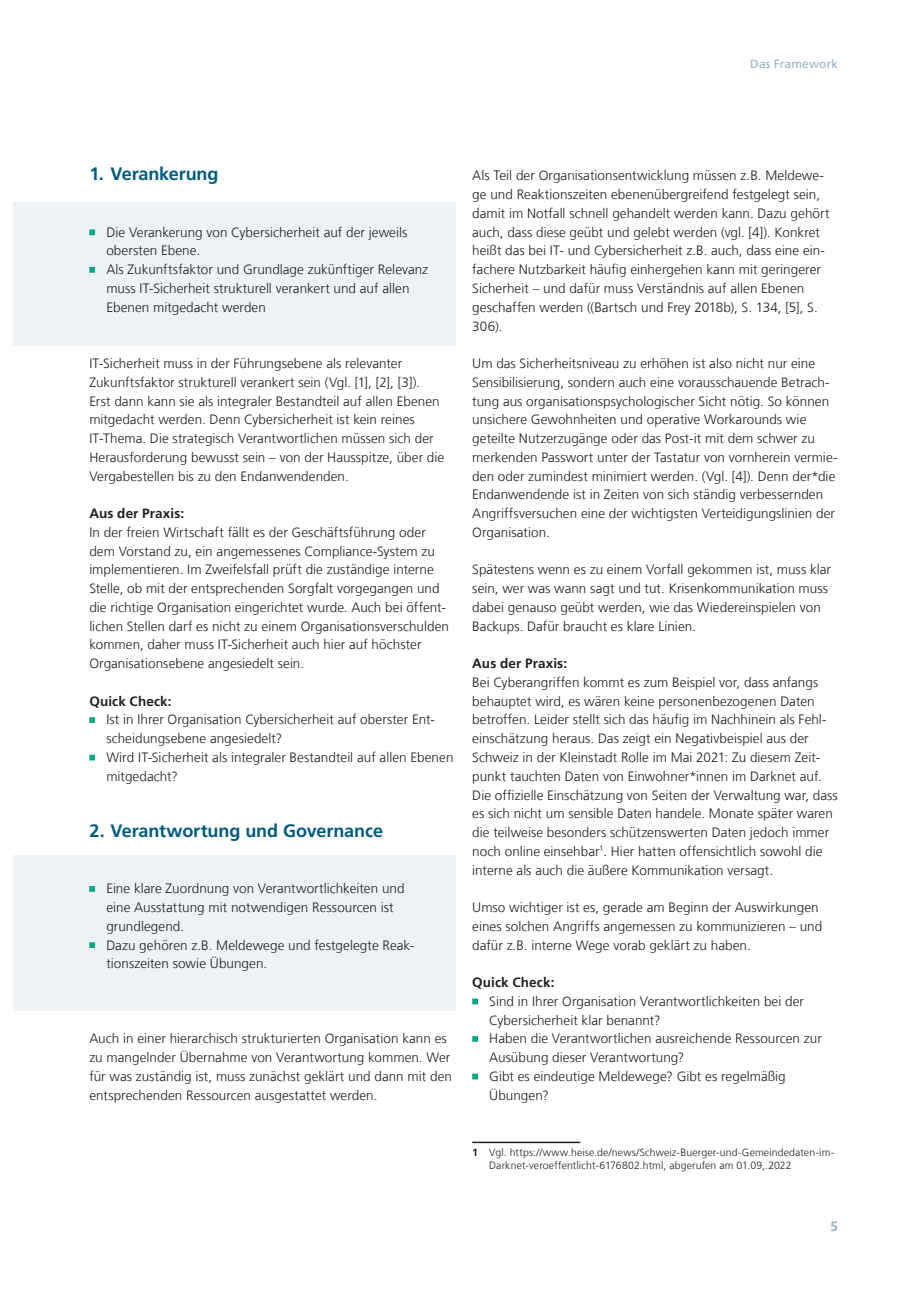
<style>
.page{position:relative;width:919px;height:1289px;background:#fff}
.page>*{position:absolute;margin:0;border:0;box-sizing:border-box;transform-origin:0 0}
.t1{font:700 18px "Frutiger LT Com";letter-spacing:-.005em;color:#005b7f}
.t2{font:300 13.5px/18.8px "Frutiger LT Com";letter-spacing:.005em;color:#231f20}
.t3{font:700 13.5px "Frutiger LT Com";letter-spacing:.01em;color:#231f20}
.t4{font:700 13.5px "Frutiger LT Com";color:#93b3c3}
.t5{font:12px "Frutiger LT Com";letter-spacing:.01em;color:#93b3c3}
.t6{font:300 10.5px/13.5px "Frutiger LT Com";letter-spacing:.01em;color:#231f20}
.s1{font-weight:700}
</style>
<div class="page">
<svg style="left:89px;top:717px;width:7px;height:6px"></svg>
<svg style="left:89px;top:754px;width:7px;height:6px"></svg>
<svg style="left:472px;top:998px;width:6px;height:6px"></svg>
<svg style="left:472px;top:1036px;width:6px;height:5px"></svg>
<svg style="left:472px;top:1073px;width:6px;height:6px"></svg>
<hr style="left:472px;top:1141px;width:108px;height:2px;background:#231f20">
<div style="left:13px;top:202px;width:442px;height:143px;background:#ecf2f5"></div>
<svg style="left:89px;top:229px;width:7px;height:6px"></svg>
<svg style="left:89px;top:267px;width:7px;height:6px"></svg>
<div style="left:13px;top:855px;width:442px;height:155px;background:#ecf2f5"></div>
<svg style="left:89px;top:886px;width:7px;height:5px"></svg>
<svg style="left:89px;top:942px;width:7px;height:6px"></svg>
<p class="t5" style="left:750px;top:57px;width:89px">Das Framework</p>
<h1 class="t1" style="left:89px;top:164px;width:131px">1. Verankerung</h1>
<p class="t2" style="left:106px;top:223px;width:323px">Die Verankerung von Cybersicherheit auf der jeweils obersten Ebene.<br>Als Zukunftsfaktor und Grundlage zukünftiger Relevanz muss IT-Sicherheit strukturell verankert und auf allen Ebenen mitgedacht werden</p>
<p class="t2" style="left:89px;top:354px;width:356px">IT-Sicherheit muss in der Führungsebene als relevanter Zukunftsfaktor strukturell verankert sein (Vgl. [1], [2], [3]).<br>Erst dann kann sie als integraler Bestandteil auf allen Ebenen mitgedacht werden. Denn Cybersicherheit ist kein reines IT-Thema. Die strategisch Verantwortlichen müssen sich der Herausforderung bewusst sein – von der Hausspitze, über die Vergabestellen bis zu den Endanwendenden.</p>
<p class="t3" style="left:89px;top:505px;width:96px">Aus der Praxis:</p>
<p class="t2" style="left:89px;top:523px;width:361px">In der freien Wirtschaft fällt es der Geschäftsführung oder dem Vorstand zu, ein angemessenes Compliance-System zu implementieren. Im Zweifelsfall prüft die zuständige interne Stelle, ob mit der entsprechenden Sorgfalt vorgegangen und die richtige Organisation eingerichtet wurde. Auch bei öffent&shy;lichen Stellen darf es nicht zu einem Organisationsverschulden kommen, daher muss IT-Sicherheit auch hier auf höchster Organisationsebene angesiedelt sein.</p>
<p class="t3" style="left:89px;top:693px;width:84px">Quick Check:</p>
<p class="t2" style="left:106px;top:710px;width:348px">Ist in Ihrer Organisation Cybersicherheit auf oberster Ent&shy;scheidungsebene angesiedelt?<br>Wird IT-Sicherheit als integraler Bestandteil auf allen Ebenen mitgedacht?</p>
<h1 class="t1" style="left:89px;top:820px;width:295px">2. Verantwortung und Governance</h1>
<p class="t2" style="left:106px;top:879px;width:309px">Eine klare Zuordnung von Verantwortlichkeiten und eine Ausstattung mit notwendigen Ressourcen ist grundlegend.<br>Dazu gehören z.B. Meldewege und festgelegte Reak&shy;tionszeiten sowie Übungen.</p>
<p class="t2" style="left:89px;top:1029px;width:364px">Auch in einer hierarchisch strukturierten Organisation kann es zu mangelnder Übernahme von Verantwortung kommen. Wer für was zuständig ist, muss zunächst geklärt und dann mit den entsprechenden Ressourcen ausgestattet werden.</p>
<p class="t2" style="left:472px;top:166px;width:359px">Als Teil der Organisationsentwicklung müssen z.B. Meldewe&shy;ge und Reaktionszeiten ebenenübergreifend festgelegt sein, damit im Notfall schnell gehandelt werden kann. Dazu gehört auch, dass diese geübt und gelebt werden (vgl. [4]). Konkret heißt das bei IT- und Cybersicherheit z.B. auch, dass eine ein&shy;fachere Nutzbarkeit häufig einhergehen kann mit geringerer Sicherheit – und dafür muss Verständnis auf allen Ebenen geschaffen werden ((Bartsch und Frey 2018b), S. 134, [5], S.<br>306).</p>
<p class="t2" style="left:472px;top:354px;width:367px">Um das Sicherheitsniveau zu erhöhen ist also nicht nur eine Sensibilisierung, sondern auch eine vorausschauende Betrach&shy;tung aus organisationspsychologischer Sicht nötig. So können unsichere Gewohnheiten und operative Workarounds wie geteilte Nutzerzugänge oder das Post-it mit dem schwer zu merkenden Passwort unter der Tastatur von vornherein vermie&shy;den oder zumindest minimiert werden. (Vgl. [4]). Denn der*die Endanwendende ist in Zeiten von sich ständig verbessernden Angriffsversuchen eine der wichtigsten Verteidigungslinien der Organisation.</p>
<p class="t2" style="left:472px;top:560px;width:360px">Spätestens wenn es zu einem Vorfall gekommen ist, muss klar sein, wer was wann sagt und tut. Krisenkommunikation muss dabei genauso geübt werden, wie das Wiedereinspielen von Backups. Dafür braucht es klare Linien.</p>
<p class="t3" style="left:472px;top:655px;width:96px">Aus der Praxis:</p>
<p class="t2" style="left:472px;top:673px;width:367px">Bei Cyberangriffen kommt es zum Beispiel vor, dass anfangs behauptet wird, es wären keine personenbezogenen Daten betroffen. Leider stellt sich das häufig im Nachhinein als Fehl&shy;einschätzung heraus. Das zeigt ein Negativbeispiel aus der Schweiz in der Kleinstadt Rolle im Mai 2021: Zu diesem Zeit&shy;punkt tauchten Daten von Einwohner*innen im Darknet auf.<br>Die offizielle Einschätzung von Seiten der Verwaltung war, dass es sich nicht um sensible Daten handele. Monate später waren die teilweise besonders schützenswerten Daten jedoch immer noch online einsehbar<sup>1</sup>. Hier hatten offensichtlich sowohl die interne als auch die äußere Kommunikation versagt.</p>
<p class="t2" style="left:472px;top:898px;width:351px">Umso wichtiger ist es, gerade am Beginn der Auswirkungen eines solchen Angriffs angemessen zu kommunizieren – und dafür z.B. interne Wege vorab geklärt zu haben.</p>
<p class="t3" style="left:472px;top:974px;width:84px">Quick Check:</p>
<p class="t2" style="left:489px;top:991px;width:334px">Sind in Ihrer Organisation Verantwortlichkeiten bei der Cybersicherheit klar benannt?<br>Haben die Verantwortlichen ausreichende Ressourcen zur Ausübung dieser Verantwortung?<br>Gibt es eindeutige Meldewege? Gibt es regelmäßig Übungen?</p>
<p class="t6" style="left:489px;top:1145px;width:346px;text-indent:-17px"><span class="s1">1</span> Vgl. https://www.heise.de/news/Schweiz-Buerger-und-Gemeindedaten-im-<br>Darknet-veroeffentlicht-6176802.html, abgerufen am 01.09,.2022</p>
<p class="t4" style="left:830px;top:1218px;width:9px">5</p>
</div>
